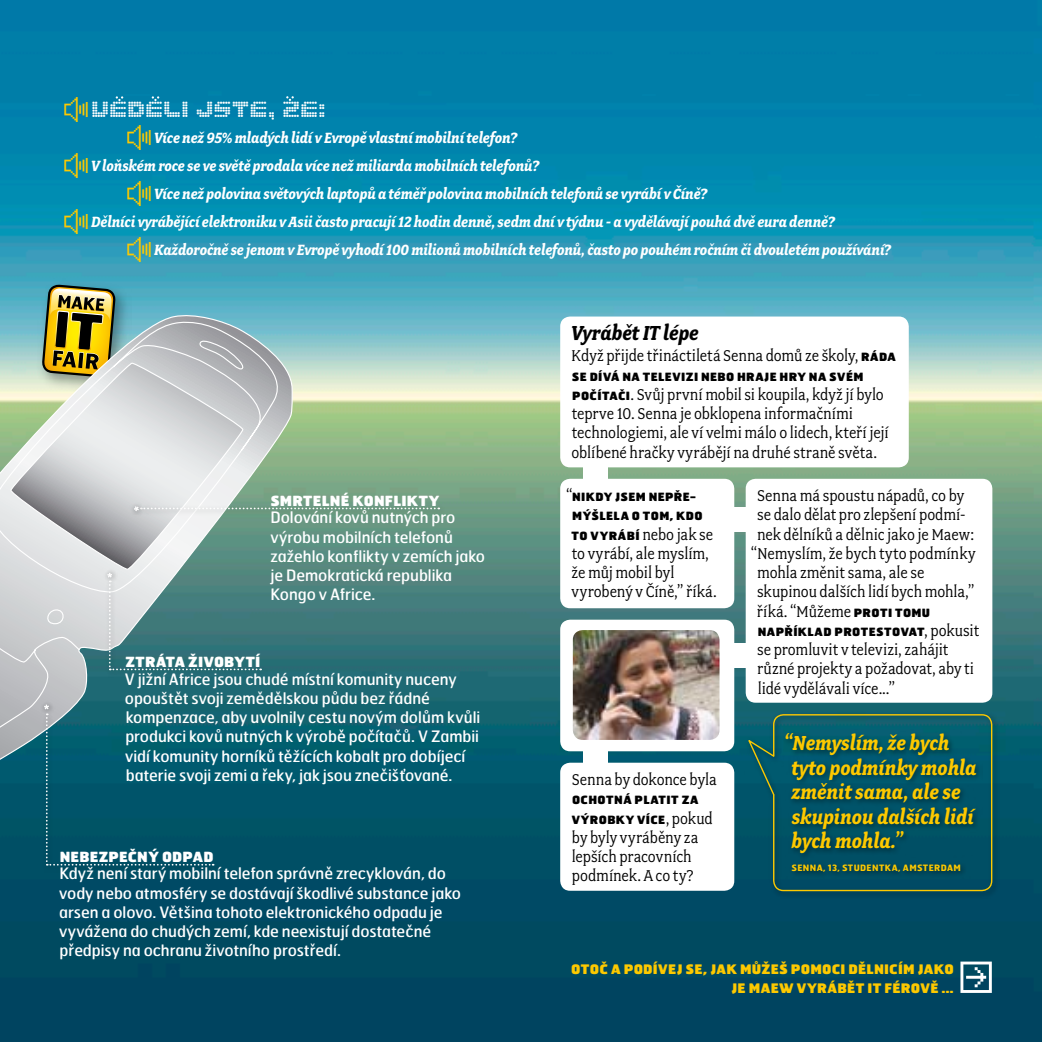
<style>
.page{position:relative;width:1042px;height:1042px;background:#fff}
.page>*{position:absolute;margin:0;border:0;box-sizing:border-box;transform-origin:0 0}
.t1{font:italic 700 22.75px/24.5px "Fairplexm I Tf";color:#fdc900}
.t2{font:italic 700 22.75px "Fairplexm I Tf";letter-spacing:-.005em;color:#000}
.t3{font:19.25px "Med Led";letter-spacing:-.005em;color:#fff}
.t4{font:17.5px/19.2px "Fairplexm I Tf";letter-spacing:-.005em;color:#000}
.t5{font:italic 700 16.62px "Fairplexm I Tf";letter-spacing:-.005em;color:#fff}
.t6{font:15.75px/19.2px "Hermesm I Tf";letter-spacing:-.005em;color:#fff}
.t7{font:900 14px "Hermesm I Tf";letter-spacing:.015em;color:#fff}
.t8{font:900 13.12px/19.2px "Hermesm I Tf";letter-spacing:.015em;color:#fdc900;text-align:right}
.t9{font:900 11.38px/19.2px "Hermesm I Tf";letter-spacing:.03em;color:#000;text-align:center}
.t10{font:700 8.75px "Hermesm I Tf";letter-spacing:.035em;color:#fdc900}
.s1{font-family:"Hermesm I Tf";font-weight:900;font-size:11.38px}
.s2{font-family:"Fairplexm I Tf";font-weight:400;font-size:17.5px}
</style>
<div class="page">
<img style="left:0;top:0;width:1042px;height:1042px">
<div style="left:36px;top:278px;width:95px;height:116px;background:#000;opacity:.35"></div>
<svg style="left:41px;top:273px;width:76px;height:38px;background:#799b86"></svg>
<svg style="left:0;top:311px;width:293px;height:569px;background:#5b8d8c"></svg>
<svg style="left:0;top:336px;width:245px;height:226px;background:#c8cdc5"></svg>
<div style="left:105px;top:577px;width:162px;height:100px;background:#000;opacity:.5"></div>
<div style="left:137px;top:504px;width:308px;height:12px;background:#000;opacity:.5"></div>
<div style="left:744px;top:709px;width:256px;height:190px;background:#000;opacity:.5"></div>
<svg style="left:746px;top:737px;width:27px;height:59px;background:#125f62"></svg>
<div style="left:773px;top:714px;width:219px;height:177px;border:1px solid #fdc900;border-radius:10px"></div>
<div style="left:781px;top:729px;width:202px;height:150px;background:#000;opacity:.5"></div>
<div style="left:42px;top:710px;width:178px;height:162px;background:#000;opacity:.5"></div>
<div style="left:729px;top:507px;width:24px;height:25px;background:#fff"></div>
<div style="left:583px;top:461px;width:25px;height:25px;background:#fff"></div>
<div style="left:729px;top:643px;width:25px;height:25px;background:#fff"></div>
<div style="left:583px;top:744px;width:25px;height:25px;background:#fff"></div>
<svg style="left:0;top:562px;width:261px;height:303px;background:#437e89"></svg>
<div style="left:129px;top:501px;width:16px;height:16px;background:#000;opacity:.5"></div>
<svg style="left:134px;top:506px;width:305px;height:5px;background:#9db8aa"></svg>
<div style="left:560px;top:620px;width:174px;height:131px;background:#fff;border-radius:10px"></div>
<img style="left:573px;top:630px;width:146px;height:110px;border-radius:10px">
<div style="left:560px;top:316px;width:349px;height:151px;background:#fff;border-radius:10px"></div>
<div style="left:560px;top:479px;width:174px;height:129px;background:#fff;border-radius:10px"></div>
<div style="left:746px;top:479px;width:246px;height:224px;background:#fff;border-radius:10px"></div>
<div style="left:560px;top:763px;width:174px;height:128px;background:#fff;border-radius:10px"></div>
<svg style="left:116px;top:96px;width:7px;height:5px"></svg>
<svg style="left:152px;top:96px;width:7px;height:5px"></svg>
<svg style="left:286px;top:96px;width:8px;height:5px"></svg>
<svg style="left:960px;top:961px;width:32px;height:32px"></svg>
<svg style="left:64px;top:97px;width:24px;height:25px"></svg>
<svg style="left:127px;top:125px;width:24px;height:25px"></svg>
<svg style="left:64px;top:150px;width:24px;height:28px"></svg>
<svg style="left:127px;top:181px;width:24px;height:25px"></svg>
<svg style="left:64px;top:209px;width:24px;height:25px"></svg>
<svg style="left:127px;top:237px;width:24px;height:25px"></svg>
<p class="t3" style="left:91px;top:101px;width:236px">VEDELI JSTE, ZE:</p>
<p class="t5" style="left:154px;top:128px;width:365px">Více než 95% mladých lidí v Evropě vlastní mobilní telefon?</p>
<p class="t5" style="left:91px;top:156px;width:450px">V loňském roce se ve světě prodala více než miliarda mobilních telefonů?</p>
<p class="t5" style="left:154px;top:184px;width:555px">Více než polovina světových laptopů a téměř polovina mobilních telefonů se vyrábí v Číně?</p>
<p class="t5" style="left:91px;top:212px;width:745px">Dělníci vyrábějící elektroniku v Asii často pracují 12 hodin denně, sedm dní v týdnu - a vydělávají pouhá dvě eura denně?</p>
<p class="t5" style="left:154px;top:240px;width:738px">Každoročně se jenom v Evropě vyhodí 100 milionů mobilních telefonů, často po pouhém ročním či dvouletém používání?</p>
<p class="t7" style="left:270px;top:491px;width:170px">SMRTELNÉ KONFLIKTY</p>
<p class="t6" style="left:270px;top:507px;width:216px">Dolování kovů nutných pro výrobu mobilních telefonů zažehlo konflikty v zemích jako je Demokratická republika<br>Kongo v Africe.</p>
<p class="t7" style="left:125px;top:653px;width:136px">ZTRÁTA ŽIVOBYTÍ</p>
<p class="t6" style="left:125px;top:669px;width:357px">V jižní Africe jsou chudé místní komunity nuceny opouštět svoji zemědělskou půdu bez řádné kompenzace, aby uvolnily cestu novým dolům kvůli produkci kovů nutných k výrobě počítačů. V Zambii vidí komunity horníků těžících kobalt pro dobíjecí baterie svoji zemi a řeky, jak jsou znečišťované.</p>
<p class="t7" style="left:60px;top:847px;width:155px">NEBEZPEČNÝ ODPAD</p>
<p class="t6" style="left:59px;top:863px;width:403px">Když není starý mobilní telefon správně zrecyklován, do vody nebo atmosféry se dostávají škodlivé substance jako arsen a olovo. Většina tohoto elektronického odpadu je vyvážena do chudých zemí, kde neexistují dostatečné předpisy na ochranu životního prostředí.</p>
<h1 class="t2" style="left:571px;top:320px;width:129px">Vyrábět IT lépe</h1>
<p class="t4" style="left:571px;top:346px;width:326px">Když přijde třináctiletá Senna domů ze školy, <span class="s1">RÁDA</span></p>
<p class="t9" style="left:572px;top:366px;width:293px">SE DÍVÁ NA TELEVIZI NEBO HRAJE HRY NA SVÉM</p>
<p class="t4" style="left:571px;top:385px;width:319px"><span class="s1">POČÍTAČI</span>. Svůj první mobil si koupila, když jí bylo teprve 10. Senna je obklopena informačními technologiemi, ale ví velmi málo o lidech, kteří její oblíbené hračky vyrábějí na druhé straně světa.</p>
<p class="t9" style="left:566px;top:487px;width:138px"><span class="s2">“</span>NIKDY JSEM NEPŘE-<br>MÝŠLELA O TOM, KDO</p>
<p class="t4" style="left:571px;top:525px;width:147px"><span class="s1">TO VYRÁBÍ</span> nebo jak se to vyrábí, ale myslím, že můj mobil byl vyrobený v Číně,” říká.</p>
<p class="t4" style="left:757px;top:486px;width:209px">Senna má spoustu nápadů, co by</p>
<p class="t4" style="left:757px;top:505px;width:210px">se dalo dělat pro zlepšení podmí-</p>
<p class="t4" style="left:757px;top:525px;width:218px">nek dělníků a dělnic jako je Maew:</p>
<p class="t4" style="left:751px;top:544px;width:226px">“Nemyslím, že bych tyto podmínky</p>
<p class="t4" style="left:757px;top:563px;width:169px">mohla změnit sama, ale se</p>
<p class="t4" style="left:757px;top:582px;width:219px">skupinou dalších lidí bych mohla,”</p>
<p class="t4" style="left:757px;top:602px;width:175px">říká. “Můžeme <span class="s1">PROTI TOMU</span></p>
<p class="t9" style="left:758px;top:622px;width:223px">NAPŘÍKLAD PROTESTOVAT<span class="s2">, pokusit</span></p>
<p class="t4" style="left:757px;top:640px;width:219px">se promluvit v televizi, zahájit různé projekty a požadovat, aby ti lidé vydělávali více...”</p>
<p class="t4" style="left:572px;top:770px;width:146px">Senna by dokonce byla</p>
<p class="t9" style="left:572px;top:790px;width:142px;text-align:left">OCHOTNÁ PLATIT ZA<br>VÝROBKY VÍCE<span class="s2">, pokud</span></p>
<p class="t4" style="left:572px;top:828px;width:128px">by byly vyráběny za lepších pracovních podmínek. A co ty?</p>
<h1 class="t1" style="left:791px;top:731px;width:187px;text-indent:-8px">“Nemyslím, že bych tyto podmínky mohla změnit sama, ale se skupinou dalších lidí bych mohla.”</h1>
<p class="t10" style="left:791px;top:862px;width:171px">SENNA, 13, STUDENTKA, AMSTERDAM</p>
<p class="t8" style="left:571px;top:958px;width:384px">OTOČ A PODÍVEJ SE, JAK MŮŽEŠ POMOCI DĚLNICÍM JAKO<br>JE MAEW VYRÁBĚT IT FÉROVĚ …</p>
</div>
